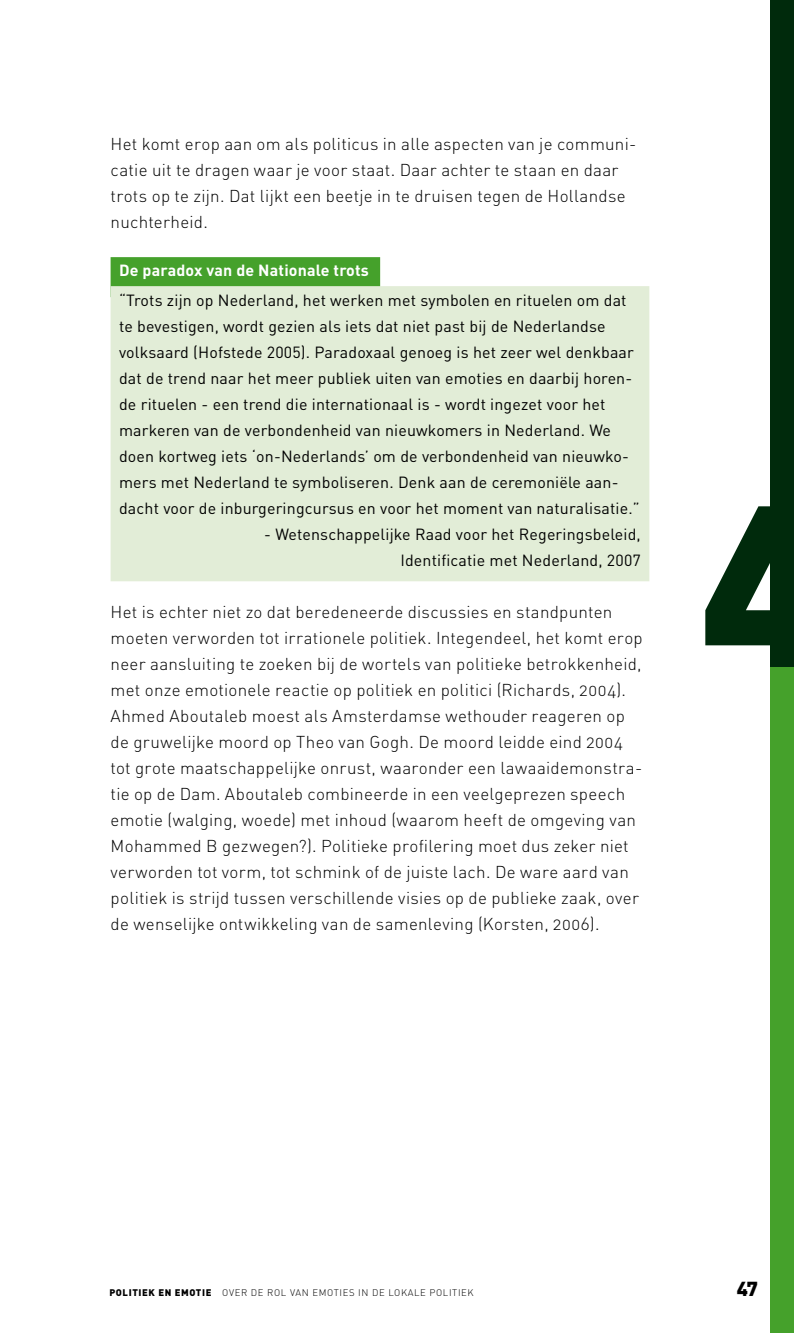
<style>
.page{position:relative;width:794px;height:1333px;background:#fff}
.page>*{position:absolute;margin:0;border:0;box-sizing:border-box;transform-origin:0 0}
.t1{font:900 224.8px "DIN";color:#002a0c}
.t2{font:900 20px "DIN";color:#000}
.t3{font:17px/26px "DIN Light Alternate";letter-spacing:.015em;color:#000}
.t4{font:16px/26px "DIN";letter-spacing:.01em;color:#000}
.t5{font:700 16px "DIN";letter-spacing:.01em;color:#fff}
.t6{font:300 9.6px "DIN";letter-spacing:.065em;color:#000}
.s1{font-weight:900}
</style>
<div class="page">
<div style="left:770px;top:666px;width:24px;height:666px;background:#45a12b"></div>
<div style="left:770px;top:0;width:24px;height:666px;background:#002a0c"></div>
<div style="left:111px;top:257px;width:269px;height:40px;background:#45a12b"></div>
<div style="left:111px;top:286px;width:538px;height:295px;background:#e2edd7"></div>
<p class="t3" style="left:111px;top:131px;width:527px">Het komt erop aan om als politicus in alle aspecten van je communi&shy;catie uit te dragen waar je voor staat. Daar achter te staan en daar trots op te zijn. Dat lijkt een beetje in te druisen tegen de Hollandse nuchterheid.</p>
<p class="t5" style="left:119px;top:260px;width:251px">De paradox van de Nationale trots</p>
<p class="t4" style="left:119px;top:287px;width:522px">“Trots zijn op Nederland, het werken met symbolen en rituelen om dat te bevestigen, wordt gezien als iets dat niet past bij de Nederlandse volksaard (Hofstede 2005). Paradoxaal genoeg is het zeer wel denkbaar dat de trend naar het meer publiek uiten van emoties en daarbij horen&shy;de rituelen - een trend die internationaal is - wordt ingezet voor het markeren van de verbondenheid van nieuwkomers in Nederland. We doen kortweg iets ‘on-Nederlands’ om de verbondenheid van nieuwko&shy;mers met Nederland te symboliseren. Denk aan de ceremoniële aan&shy;dacht voor de inburgeringcursus en voor het moment van naturalisatie.”</p>
<p class="t4" style="left:264px;top:521px;width:378px;text-align:right">- Wetenschappelijke Raad voor het Regeringsbeleid,<br>Identificatie met Nederland, 2007</p>
<p class="t3" style="left:111px;top:599px;width:533px">Het is echter niet zo dat beredeneerde discussies en standpunten moeten verworden tot irrationele politiek. Integendeel, het komt erop neer aansluiting te zoeken bij de wortels van politieke betrokkenheid, met onze emotionele reactie op politiek en politici (Richards, 2004).<br>Ahmed Aboutaleb moest als Amsterdamse wethouder reageren op de gruwelijke moord op Theo van Gogh. De moord leidde eind 2004 tot grote maatschappelijke onrust, waaronder een lawaaidemonstra&shy;tie op de Dam. Aboutaleb combineerde in een veelgeprezen speech emotie (walging, woede) met inhoud (waarom heeft de omgeving van Mohammed B gezwegen?). Politieke profilering moet dus zeker niet verworden tot vorm, tot schmink of de juiste lach. De ware aard van politiek is strijd tussen verschillende visies op de publieke zaak, over de wenselijke ontwikkeling van de samenleving (Korsten, 2006).</p>
<h1 class="t1" style="left:699px;top:434px;width:127px">4</h1>
<p class="t6" style="left:109px;top:1286px;width:366px"><span class="s1">POLITIEK EN EMOTIE</span> OVER DE RO L VAN EMOTIES IN DE LO KALE PO LITIEK</p>
<p class="t2" style="left:736px;top:1275px;width:23px">47</p>
</div>
